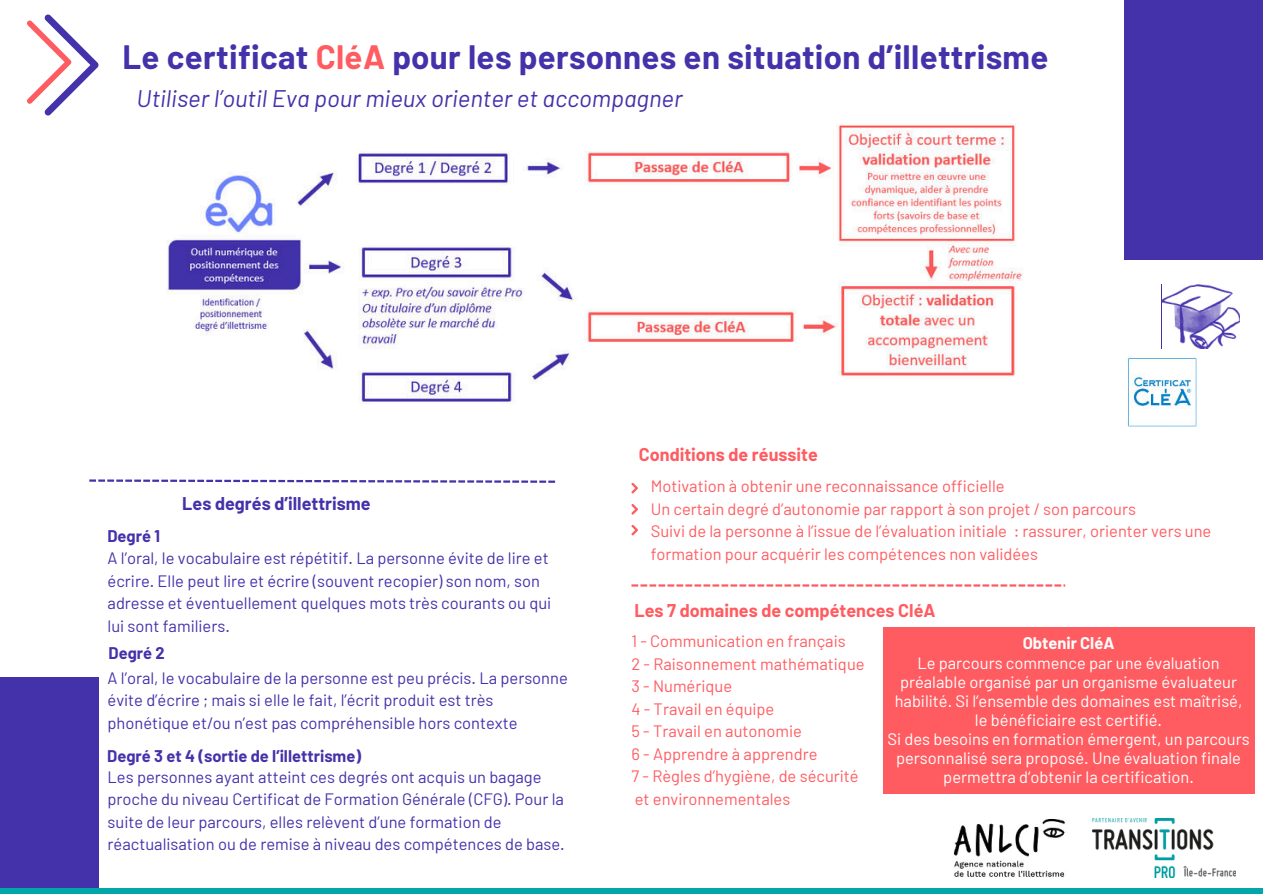
<style>
.page{position:relative;width:1263px;height:894px;background:#fff}
.page>*{position:absolute;margin:0;border:0;box-sizing:border-box;transform-origin:0 0}
.t1{font:700 33px "Barlow";letter-spacing:.01em;color:#4432aa}
.t2{font:italic 24px "Barlow";color:#4432aa}
.t3{font:700 18px "Barlow";color:#ff5c61}
.t4{font:700 18px "Barlow";color:#4432aa}
.t5{font:16.5px/22.5px "Barlow";color:#4432aa}
.t6{font:16.5px/22.5px "Barlow";color:#ff5c61}
.t7{font:16.5px/19.2px "Barlow";color:#fff;text-align:center}
.t8{font:700 16.5px "Barlow";color:#4432aa}
.t9{font:700 16.5px "Barlow";color:#fff}
.s1{color:#ff5c61}
</style>
<div class="page">
<svg style="left:27px;top:14px;width:71px;height:101px"></svg>
<div style="left:0;top:887px;width:1263px;height:6px;background:#00a8a9"></div>
<div style="left:1124px;top:0;width:139px;height:260px;background:#4432aa"></div>
<div style="left:0;top:677px;width:99px;height:210px;background:#4432aa"></div>
<svg style="left:631px;top:504px;width:7px;height:10px"></svg>
<svg style="left:631px;top:483px;width:7px;height:10px"></svg>
<svg style="left:631px;top:525px;width:7px;height:10px"></svg>
<svg style="left:89px;top:479px;width:466px;height:3px"></svg>
<svg style="left:631px;top:584px;width:434px;height:2px"></svg>
<div style="left:883px;top:626px;width:371px;height:167px;background:#ff5c61"></div>
<svg style="left:1162px;top:285px;width:78px;height:64px"></svg>
<img style="left:1126px;top:357px;width:71px;height:70px">
<img style="left:953px;top:818px;width:112px;height:58px">
<img style="left:1093px;top:818px;width:142px;height:58px">
<img style="left:167px;top:123px;width:856px;height:281px">
<h1 class="t1" style="left:122px;top:37px;width:928px">Le certificat <span class="s1">CléA</span> pour les personnes en situation d’illettrisme</h1>
<h2 class="t2" style="left:137px;top:84px;width:547px">Utiliser l’outil Eva pour mieux orienter et accompagner</h2>
<p class="t8" style="left:107px;top:526px;width:54px">Degré 1</p>
<p class="t4" style="left:182px;top:492px;width:190px">Les degrés d’illettrisme</p>
<p class="t5" style="left:108px;top:546px;width:445px">A l’oral, le vocabulaire est répétitif. La personne évite de lire et écrire. Elle peut lire et écrire (souvent recopier) son nom, son adresse et éventuellement quelques mots très courants ou qui lui sont familiers.</p>
<p class="t8" style="left:108px;top:642px;width:58px">Degré 2</p>
<p class="t5" style="left:108px;top:666px;width:462px">A l’oral, le vocabulaire de la personne est peu précis. La personne évite d’écrire ; mais si elle le fait, l’écrit produit est très phonétique et/ou n’est pas compréhensible hors contexte</p>
<p class="t8" style="left:107px;top:745px;width:255px">Degré 3 et 4 (sortie de l’illettrisme)</p>
<p class="t5" style="left:108px;top:764px;width:459px">Les personnes ayant atteint ces degrés ont acquis un bagage proche du niveau Certificat de Formation Générale (CFG). Pour la suite de leur parcours, elles relèvent d’une formation de réactualisation ou de remise à niveau des compétences de base.</p>
<p class="t3" style="left:639px;top:443px;width:181px">Conditions de réussite</p>
<p class="t6" style="left:651px;top:474px;width:562px">Motivation à obtenir une reconnaissance officielle<br>Un certain degré d’autonomie par rapport à son projet / son parcours<br>Suivi de la personne à l’issue de l’évaluation initiale : rassurer, orienter vers une formation pour acquérir les compétences non validées</p>
<p class="t3" style="left:634px;top:599px;width:303px">Les 7 domaines de compétences CléA</p>
<p class="t6" style="left:631px;top:629px;width:235px">1 - Communication en français<br>2 - Raisonnement mathématique<br>3 - Numérique<br>4 - Travail en équipe<br>5 - Travail en autonomie<br>6 - Apprendre à apprendre<br>7 - Règles d’hygiène, de sécurité et environnementales</p>
<p class="t9" style="left:1023px;top:633px;width:93px">Obtenir CléA</p>
<p class="t7" style="left:887px;top:652px;width:364px">Le parcours commence par une évaluation préalable organisé par un organisme évaluateur habilité. Si l‘ensemble des domaines est maîtrisé, le bénéficiaire est certifié.<br>Si des besoins en formation émergent, un parcours personnalisé sera proposé. Une évaluation finale permettra d‘obtenir la certification.</p>
</div>
